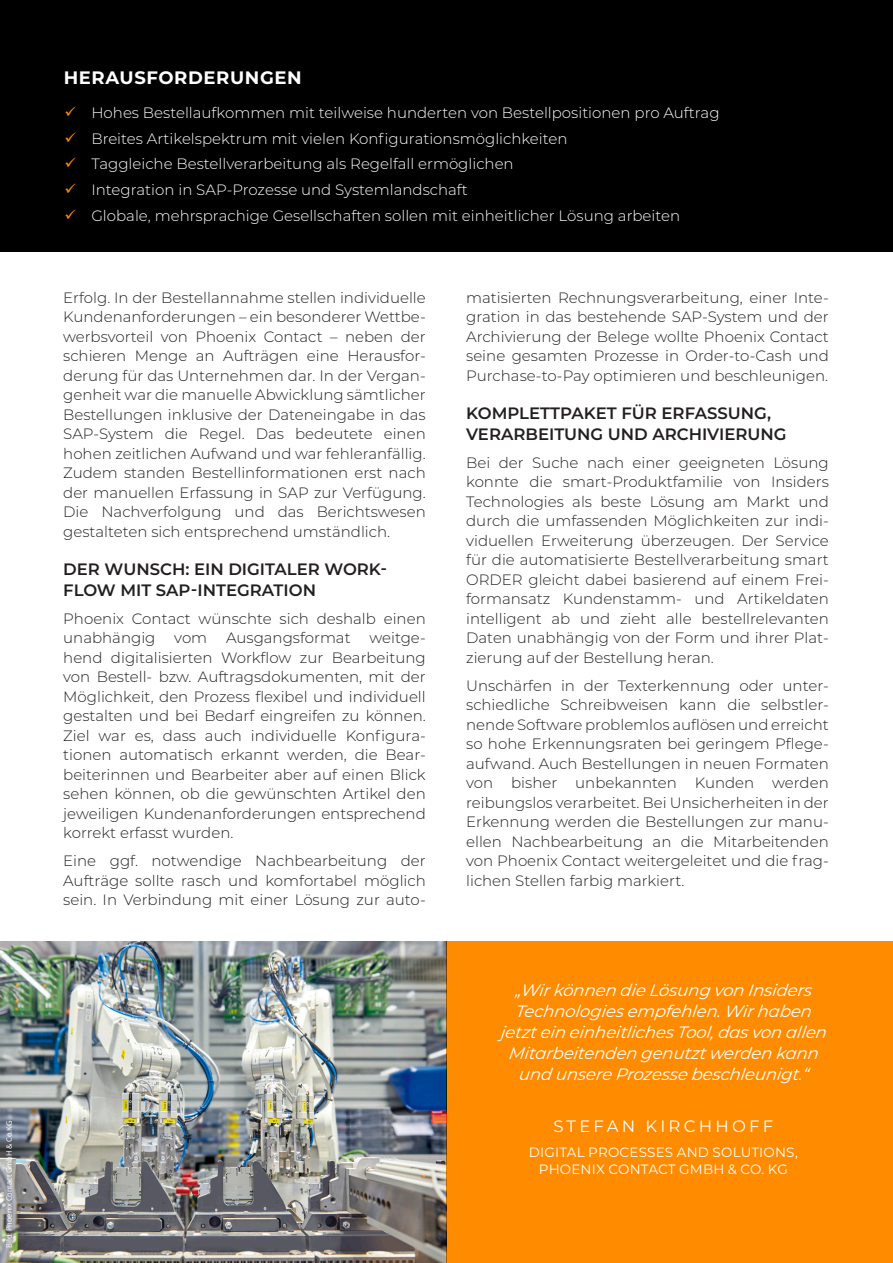
<style>
.page{position:relative;width:893px;height:1263px;background:#fff}
.page>*{position:absolute;margin:0;border:0;box-sizing:border-box;transform-origin:0 0}
.InsidersÜberschrift{font:700 18px "Montserrat";letter-spacing:.035em;color:#fff}
.t1{font:italic 16.5px/21px "Montserrat";letter-spacing:-.025em;color:#fff;text-align:center}
.InsidersZwischenüberschrift{font:600 16.5px/21px "Montserrat";color:#231f20}
.t2{font:16.5px "Montserrat";letter-spacing:.195em;color:#fff}
.InsidersText{font:300 15px/19.5px "Montserrat";color:#231f20;text-align:justify}
.t3{font:300 15px "Montserrat";color:#fff}
.t4{font:13.5px/16.5px "Montserrat";letter-spacing:.015em;color:#fff;text-align:center}
.t5{font:7.5px "Open Sans";letter-spacing:-.005em;color:#fff}
</style>
<div class="page">
<div style="left:0;top:0;width:893px;height:252px;background:#000"></div>
<img style="left:0;top:941px;width:446px;height:322px">
<div style="left:446px;top:941px;width:447px;height:322px;background:#ff8b00"></div>
<p class="t5" style="left:4px;top:1248px;width:129px;rotate:-90deg">Bild: Phoenix Contact GmbH &amp; Co.KG</p>
<p class="InsidersÜberschrift" style="left:64px;top:65px;width:240px">HERAUSFORDERUNGEN</p>
<p class="t3" style="left:91px;top:102px;width:630px">Hohes Bestellaufkommen mit teilweise hunderten von Bestellpositionen pro Auftrag</p>
<p class="t3" style="left:91px;top:128px;width:478px">Breites Artikelspektrum mit vielen Konfigurationsmöglichkeiten</p>
<p class="t3" style="left:91px;top:154px;width:424px">Taggleiche Bestellverarbeitung als Regelfall ermöglichen</p>
<p class="t3" style="left:91px;top:180px;width:378px">Integration in SAP-Prozesse und Systemlandschaft</p>
<p class="t3" style="left:91px;top:206px;width:590px">Globale, mehrsprachige Gesellschaften sollen mit einheitlicher Lösung arbeiten</p>
<p class="InsidersText" style="left:63px;top:287px;width:364px">Erfolg. In der Bestellannahme stellen individuelle Kundenanforderungen – ein besonderer Wettbe&shy;werbsvorteil von Phoenix Contact – neben der schieren Menge an Aufträgen eine Herausfor&shy;derung für das Unternehmen dar. In der Vergan&shy;genheit war die manuelle Abwicklung sämtlicher Bestellungen inklusive der Dateneingabe in das SAP-System die Regel. Das bedeutete einen hohen zeitlichen Aufwand und war fehleranfällig.<br>Zudem standen Bestellinformationen erst nach der manuellen Erfassung in SAP zur Verfügung.<br>Die Nachverfolgung und das Berichtswesen gestalteten sich entsprechend umständlich.</p>
<p class="InsidersZwischenüberschrift" style="left:63px;top:558px;width:326px">DER WUNSCH: EIN DIGITALER WORK-<br>FLOW MIT SAP-INTEGRATION</p>
<p class="InsidersText" style="left:63px;top:608px;width:364px">Phoenix Contact wünschte sich deshalb einen unabhängig</p>
<p class="InsidersText" style="left:174px;top:628px;width:34px">vom</p>
<p class="InsidersText" style="left:226px;top:628px;width:126px">Ausgangsformat</p>
<p class="InsidersText" style="left:63px;top:628px;width:364px;text-indent:306px">weitge&shy;hend digitalisierten Workflow zur Bearbeitung von Bestell- bzw. Auftragsdokumenten, mit der Möglichkeit, den Prozess flexibel und individuell gestalten und bei Bedarf eingreifen zu können.<br>Ziel war es, dass auch individuelle Konfigura&shy;tionen automatisch erkannt werden, die Bear&shy;beiterinnen und Bearbeiter aber auf einen Blick sehen können, ob die gewünschten Artikel den jeweiligen Kundenanforderungen entsprechend korrekt erfasst wurden.</p>
<p class="InsidersText" style="left:63px;top:851px;width:364px">Eine ggf. notwendige Nachbearbeitung der Aufträge sollte rasch und komfortabel möglich sein. In Verbindung mit einer Lösung zur auto-</p>
<p class="InsidersText" style="left:466px;top:287px;width:364px">matisierten Rechnungsverarbeitung, einer Inte&shy;gration in das bestehende SAP-System und der Archivierung der Belege wollte Phoenix Contact seine gesamten Prozesse in Order-to-Cash und Purchase-to-Pay optimieren und beschleunigen.</p>
<p class="InsidersZwischenüberschrift" style="left:466px;top:402px;width:322px">KOMPLETTPAKET FÜR ERFASSUNG,<br>VERARBEITUNG UND ARCHIVIERUNG</p>
<p class="InsidersText" style="left:466px;top:452px;width:364px">Bei der Suche nach einer geeigneten Lösung konnte die smart-Produktfamilie von Insiders Technologies als beste Lösung am Markt und durch die umfassenden Möglichkeiten zur indi&shy;viduellen Erweiterung überzeugen. Der Service für die automatisierte Bestellverarbeitung smart ORDER gleicht dabei basierend auf einem Frei&shy;formansatz Kundenstamm- und Artikeldaten intelligent ab und zieht alle bestellrelevanten Daten unabhängig von der Form und ihrer Plat&shy;zierung auf der Bestellung heran.</p>
<p class="InsidersText" style="left:466px;top:675px;width:364px">Unschärfen in der Texterkennung oder unter&shy;schiedliche Schreibweisen kann die selbstler&shy;nende Software problemlos auflösen und erreicht so hohe Erkennungsraten bei geringem Pflege&shy;aufwand. Auch Bestellungen in neuen Formaten von bisher unbekannten Kunden werden reibungslos verarbeitet. Bei Unsicherheiten in der Erkennung werden die Bestellungen zur manu&shy;ellen Nachbearbeitung an die Mitarbeitenden von Phoenix Contact weitergeleitet und die frag&shy;lichen Stellen farbig markiert.</p>
<p class="t1" style="left:500px;top:979px;width:330px">„Wir können die Lösung von Insiders Technologies empfehlen.Wir haben jetzt ein einheitliches Tool, das von allen Mitarbeitenden genutzt werden kann und unsere Prozesse beschleunigt.“</p>
<p class="t2" style="left:553px;top:1115px;width:221px">STEFAN KIRCHHOFF</p>
<p class="t4" style="left:529px;top:1143px;width:271px">DIGITAL PROCESSES AND SOLUTIONS,<br>PHOENIX CONTACT GMBH &amp; CO. KG</p>
</div>
